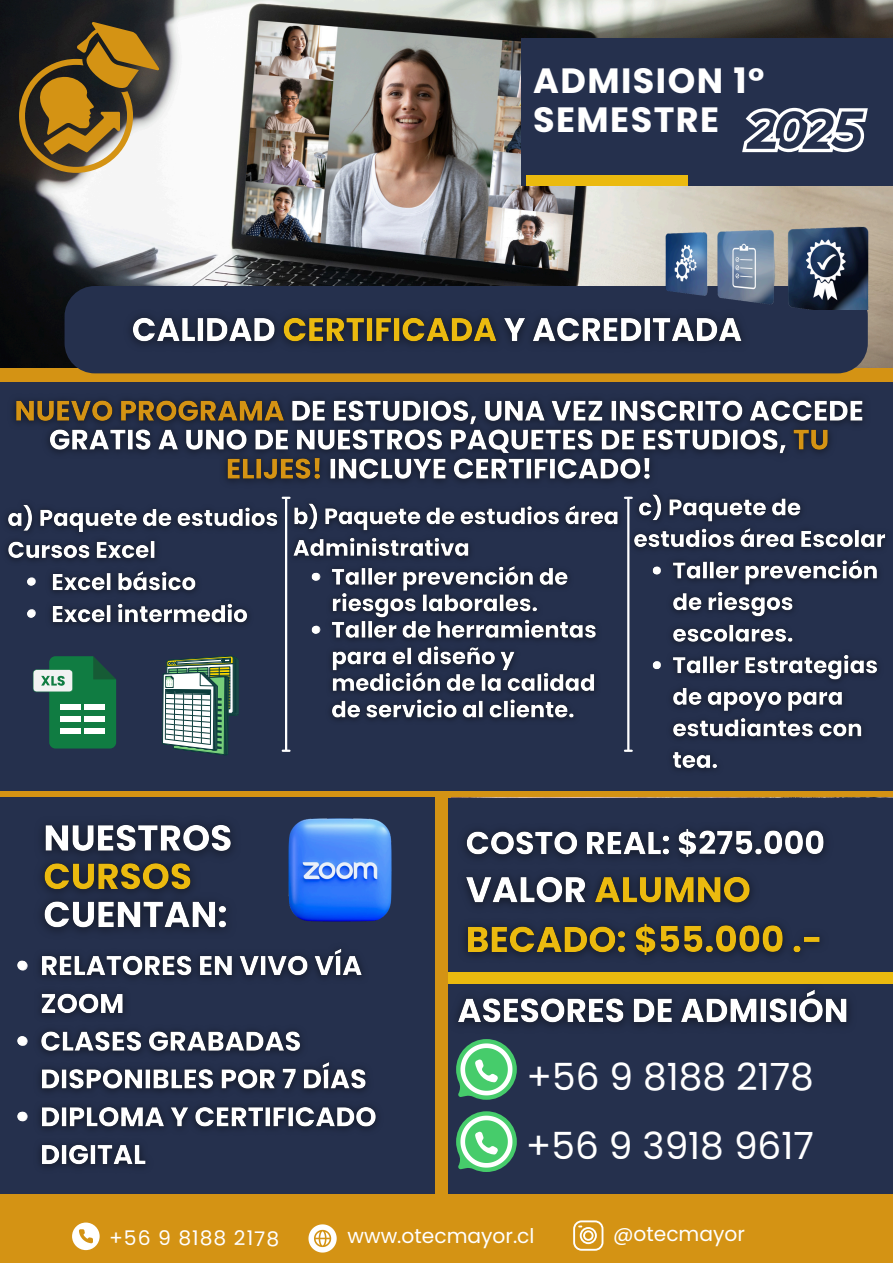
<style>
.page{position:relative;width:893px;height:1263px;background:#d49314}
.page>*{position:absolute;margin:0;border:0;box-sizing:border-box;transform-origin:0 0}
.t1{font:37.5px "Poppins";color:#fff}
.t2{font:700 35.1px/39.4px "Poppins";letter-spacing:.04em;color:#fff}
.t3{font:20.25px "Poppins";color:#fff}
.t4{font:20.25px "Poppins";letter-spacing:.045em;color:#fff}
</style>
<div class="page">
<img style="left:0;top:0;width:893px;height:368px">
<div style="left:0;top:798px;width:434px;height:396px;background:#25304d"></div>
<div style="left:521px;top:39px;width:372px;height:147px;background:#25304d"></div>
<div style="left:526px;top:175px;width:162px;height:11px;background:#ebba0f"></div>
<div style="left:448px;top:798px;width:445px;height:395px;background:#25304d"></div>
<svg style="left:456px;top:1039px;width:61px;height:61px"></svg>
<div style="left:448px;top:972px;width:445px;height:12px;background:#ebba0f"></div>
<svg style="left:456px;top:1111px;width:61px;height:61px"></svg>
<svg style="left:742px;top:108px;width:125px;height:44px"></svg>
<svg style="left:19px;top:22px;width:141px;height:151px"></svg>
<div style="left:65px;top:286px;width:802px;height:87px;background:#25304d;border-radius:30px"></div>
<img style="left:575px;top:186px;width:318px;height:123px">
<svg style="left:72px;top:1222px;width:28px;height:28px"></svg>
<svg style="left:308px;top:1224px;width:29px;height:28px"></svg>
<svg style="left:573px;top:1220px;width:30px;height:31px"></svg>
<img style="left:252px;top:797px;width:179px;height:125px">
<div style="left:0;top:383px;width:893px;height:408px;background:#25304d"></div>
<img style="left:6px;top:496px;width:278px;height:129px">
<hr style="left:285px;top:498px;width:2px;height:252px;background:#fff">
<svg style="left:283px;top:750px;width:6px;height:2px"></svg>
<svg style="left:33px;top:656px;width:83px;height:92px"></svg>
<div style="left:60px;top:704px;width:21px;height:6px;background:#fff"></div>
<div style="left:60px;top:716px;width:21px;height:6px;background:#fff"></div>
<div style="left:60px;top:728px;width:21px;height:6px;background:#fff"></div>
<div style="left:85px;top:704px;width:20px;height:6px;background:#fff"></div>
<div style="left:85px;top:716px;width:20px;height:6px;background:#fff"></div>
<div style="left:85px;top:728px;width:20px;height:6px;background:#fff"></div>
<svg style="left:162px;top:656px;width:76px;height:99px;background:#7b968c"></svg>
<img style="left:464px;top:829px;width:362px;height:128px">
<img style="left:284px;top:496px;width:336px;height:232px">
<img style="left:17px;top:949px;width:361px;height:219px">
<img style="left:42px;top:823px;width:191px;height:108px">
<img style="left:130px;top:305px;width:626px;height:40px">
<img style="left:457px;top:989px;width:393px;height:37px">
<img style="left:13px;top:399px;width:850px;height:83px">
<img style="left:624px;top:494px;width:261px;height:277px">
<p class="t2" style="left:533px;top:61px;width:233px">ADMISION 1°<br>SEMESTRE</p>
<p class="t1" style="left:526px;top:1050px;width:289px">+56 9 8188 2178</p>
<h1 class="t1" style="left:526px;top:1120px;width:289px">+56 9 3918 9617</h1>
<p class="t4" style="left:109px;top:1224px;width:172px">+56 9 8188 2178</p>
<p class="t3" style="left:347px;top:1222px;width:188px">www.otecmayor.cl</p>
<p class="t3" style="left:613px;top:1219px;width:133px">@otecmayor</p>
</div>
